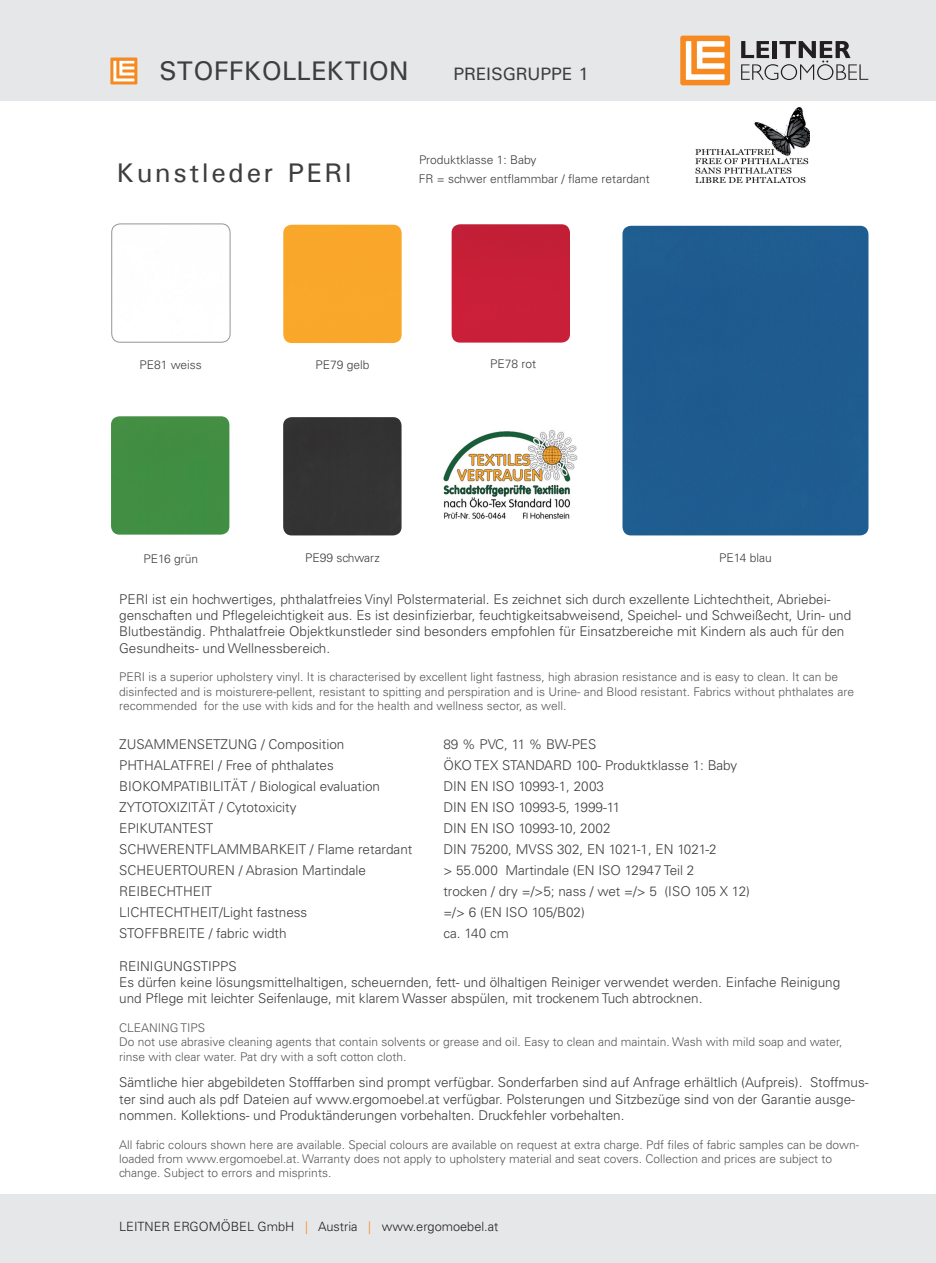
<style>
.page{position:relative;width:936px;height:1263px;background:#fff}
.page>*{position:absolute;margin:0;border:0;box-sizing:border-box;transform-origin:0 0}
.t1{font:500 27px "Univers";color:#3e3e3f}
.t2{font:500 27px "Univers";letter-spacing:.1em;color:#3e3e3f}
.t3{font:500 18px "Univers";color:#3e3e3f}
.t4{font:300 13.5px/16.2px "Univers";color:#3e3e3f}
.t5{font:300 12.75px "Univers";color:#231f20}
.t6{font:300 12px/14.4px "Univers";color:#57585a}
.t7{font:300 12px "Univers";color:#3e3e3f}
.s1{color:#f6891f}
</style>
<div class="page">
<div style="left:0;top:0;width:935px;height:101px;background:#e6e7e9"></div>
<div style="left:0;top:1195px;width:935px;height:68px;background:#e6e7e9"></div>
<svg style="left:680px;top:36px;width:50px;height:49px;background:#f9b574"></svg>
<svg style="left:741px;top:41px;width:127px;height:39px"></svg>
<svg style="left:110px;top:58px;width:27px;height:26px"></svg>
<div style="left:622px;top:226px;width:246px;height:309px;background:#1f5c8f"></div>
<div style="left:111px;top:224px;width:119px;height:119px;border:1px solid #939598;border-radius:9px"></div>
<div style="left:283px;top:225px;width:118px;height:118px;background:#f9a72a"></div>
<div style="left:451px;top:224px;width:119px;height:119px;background:#c91f38"></div>
<div style="left:111px;top:416px;width:118px;height:119px;background:#418e43"></div>
<div style="left:283px;top:417px;width:118px;height:118px;background:#343334"></div>
<img style="left:695px;top:107px;width:114px;height:75px">
<img style="left:443px;top:430px;width:134px;height:89px">
<h1 class="t1" style="left:159px;top:54px;width:251px">STOFFKOLLEKTION</h1>
<h2 class="t3" style="left:453px;top:63px;width:137px">PREISGRUPPE 1</h2>
<h1 class="t2" style="left:116px;top:156px;width:237px">Kunstleder PERI</h1>
<p class="t7" style="left:419px;top:152px;width:119px">Produktklasse 1: Baby</p>
<p class="t7" style="left:419px;top:171px;width:232px">FR = schwer entflammbar / flame retardant</p>
<p class="t7" style="left:139px;top:358px;width:64px">PE81 weiss</p>
<p class="t7" style="left:315px;top:358px;width:56px">PE79 gelb</p>
<p class="t7" style="left:490px;top:357px;width:48px">PE78 rot</p>
<p class="t7" style="left:143px;top:551px;width:56px">PE16 grün</p>
<p class="t7" style="left:305px;top:551px;width:76px">PE99 schwarz</p>
<p class="t7" style="left:719px;top:551px;width:54px">PE14 blau</p>
<p class="t4" style="left:119px;top:591px;width:733px">PERI ist ein hochwertiges, phthalatfreies Vinyl Polstermaterial. Es zeichnet sich durch exzellente Lichtechtheit, Abriebei&shy;genschaften und Pflegeleichtigkeit aus. Es ist desinfizierbar, feuchtigkeitsabweisend, Speichel- und Schweißecht, Urin- und Blutbeständig. Phthalatfreie Objektkunstleder sind besonders empfohlen für Einsatzbereiche mit Kindern als auch für den Gesundheits- und Wellnessbereich.</p>
<p class="t6" style="left:119px;top:670px;width:736px">PERI is a superior upholstery vinyl. It is characterised by excellent light fastness, high abrasion resistance and is easy to clean. It can be disinfected and is moisturere-pellent, resistant to spitting and perspiration and is Urine- and Blood resistant. Fabrics without phthalates are recommended for the use with kids and for the health and wellness sector, as well.</p>
<p class="t4" style="left:119px;top:736px;width:227px">ZUSAMMENSETZUNG / Composition</p>
<p class="t4" style="left:443px;top:736px;width:154px">89 % PVC, 11 % BW-PES</p>
<p class="t4" style="left:119px;top:757px;width:216px">PHTHALATFREI / Free of phthalates</p>
<p class="t4" style="left:443px;top:757px;width:295px">ÖKO TEX STANDARD 100- Produktklasse 1: Baby</p>
<p class="t4" style="left:119px;top:778px;width:262px">BIOKOMPATIBILITÄT / Biological evaluation</p>
<p class="t4" style="left:443px;top:778px;width:162px">DIN EN ISO 10993-1, 2003</p>
<p class="t4" style="left:119px;top:799px;width:179px">ZYTOTOXIZITÄT / Cytotoxicity</p>
<p class="t4" style="left:443px;top:799px;width:178px">DIN EN ISO 10993-5, 1999-11</p>
<p class="t4" style="left:119px;top:820px;width:96px">EPIKUTANTEST</p>
<p class="t4" style="left:443px;top:820px;width:169px">DIN EN ISO 10993-10, 2002</p>
<p class="t4" style="left:119px;top:841px;width:294px">SCHWERENTFLAMMBARKEIT / Flame retardant</p>
<p class="t4" style="left:443px;top:841px;width:275px">DIN 75200, MVSS 302, EN 1021-1, EN 1021-2</p>
<p class="t4" style="left:119px;top:862px;width:248px">SCHEUERTOUREN / Abrasion Martindale</p>
<p class="t4" style="left:443px;top:862px;width:252px">&gt; 55.000 Martindale (EN ISO 12947 Teil 2</p>
<p class="t4" style="left:119px;top:883px;width:94px">REIBECHTHEIT</p>
<p class="t4" style="left:443px;top:883px;width:308px">trocken / dry =/&gt;5; nass / wet =/&gt; 5 (ISO 105 X 12)</p>
<p class="t4" style="left:119px;top:904px;width:190px">LICHTECHTHEIT/Light fastness</p>
<p class="t4" style="left:443px;top:904px;width:143px">=/&gt; 6 (EN ISO 105/B02)</p>
<p class="t4" style="left:119px;top:925px;width:169px">STOFFBREITE / fabric width</p>
<p class="t4" style="left:443px;top:925px;width:67px">ca. 140 cm</p>
<p class="t4" style="left:119px;top:958px;width:722px">REINIGUNGSTIPPS<br>Es dürfen keine lösungsmittelhaltigen, scheuernden, fett- und ölhaltigen Reiniger verwendet werden. Einfache Reinigung und Pflege mit leichter Seifenlauge, mit klarem Wasser abspülen, mit trockenem Tuch abtrocknen.</p>
<p class="t6" style="left:119px;top:1020px;width:725px">CLEANING TIPS<br>Do not use abrasive cleaning agents that contain solvents or grease and oil. Easy to clean and maintain. Wash with mild soap and water, rinse with clear water. Pat dry with a soft cotton cloth.</p>
<p class="t4" style="left:119px;top:1074px;width:751px">Sämtliche hier abgebildeten Stofffarben sind prompt verfügbar. Sonderfarben sind auf Anfrage erhältlich (Aufpreis). Stoffmus&shy;ter sind auch als pdf Dateien auf www.ergomoebel.at verfügbar. Polsterungen und Sitzbezüge sind von der Garantie ausge&shy;nommen. Kollektions- und Produktänderungen vorbehalten. Druckfehler vorbehalten.</p>
<p class="t6" style="left:119px;top:1137px;width:741px">All fabric colours shown here are available. Special colours are available on request at extra charge. Pdf files of fabric samples can be down&shy;loaded from www.ergomoebel.at. Warranty does not apply to upholstery material and seat covers. Collection and prices are subject to change. Subject to errors and misprints.</p>
<p class="t5" style="left:119px;top:1219px;width:8px">leitner</p>
<p class="t5" style="left:173px;top:1219px;width:10px">ergomöbel</p>
<p class="t5" style="left:257px;top:1219px;width:242px">GmbH <span class="s1">|</span> Austria <span class="s1">|</span> www.ergomoebel.at</p>
</div>
